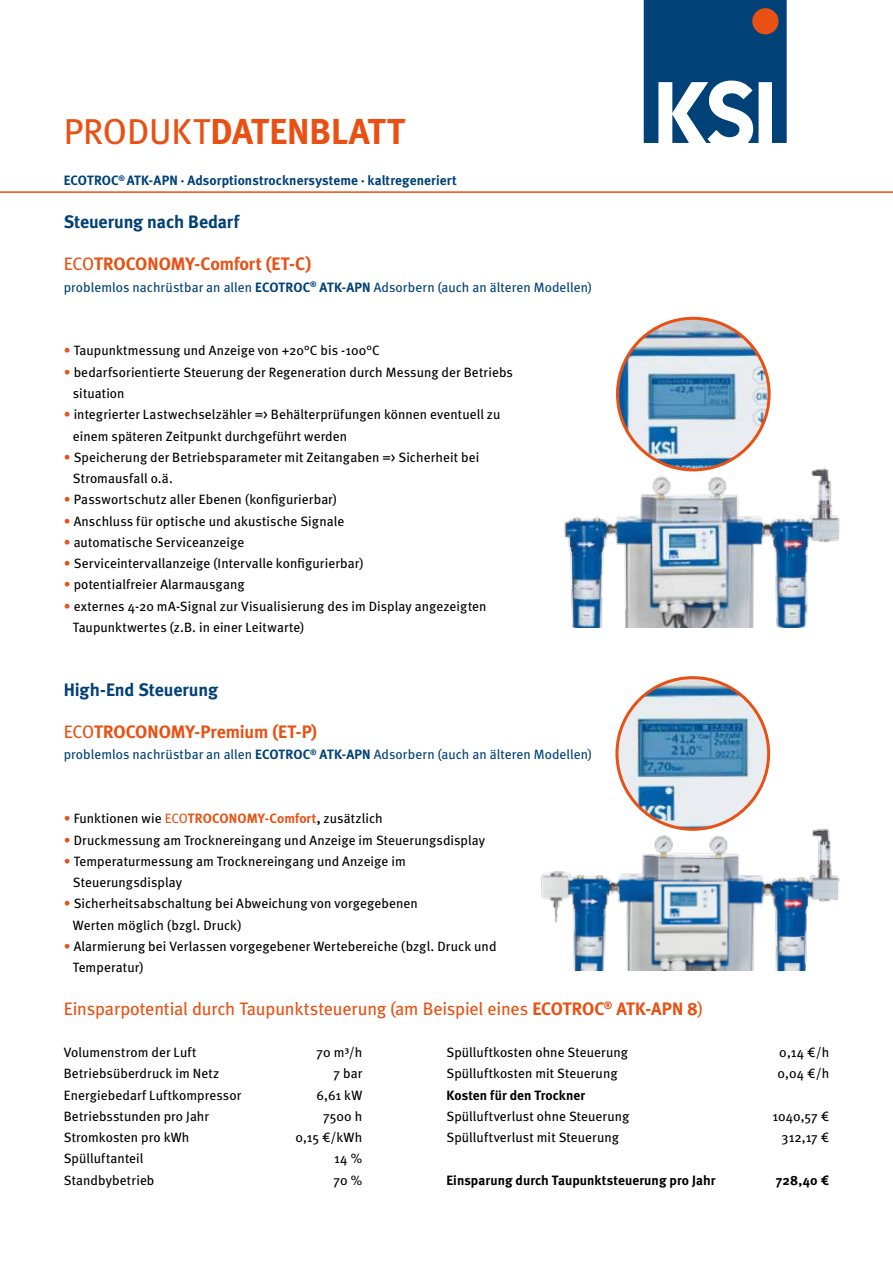
<style>
.page{position:relative;width:893px;height:1263px;background:#fff}
.page>*{position:absolute;margin:0;border:0;box-sizing:border-box;transform-origin:0 0}
.t1{font:700 36px "Meta";letter-spacing:-.005em;color:#e85113}
.t2{font:18px "Meta";letter-spacing:-.01em;color:#e85113}
.t3{font:700 18px "Meta";letter-spacing:-.005em;color:#e85113}
.t4{font:700 18px "Meta";color:#004178}
.t5{font:13.5px/21.3px "Meta";letter-spacing:.005em;color:#000}
.t6{font:13.5px "Meta";letter-spacing:.005em;color:#004178}
.t7{font:700 13.5px "Meta";letter-spacing:.005em;color:#000}
.t8{font:700 13.5px "Meta";letter-spacing:.01em;color:#004178}
.s1{font-weight:400}
.s2{font-weight:700}
.s3{color:#e85113}
.s4{font-weight:700;color:#e85113}
</style>
<div class="page">
<hr style="left:0;top:191px;width:893px;height:2px;background:#e85113">
<svg style="left:644px;top:0;width:143px;height:143px"></svg>
<div style="left:752px;top:8px;width:26px;height:26px;background:#e85113;border-radius:50%"></div>
<img style="left:564px;top:467px;width:276px;height:160px">
<img style="left:541px;top:828px;width:299px;height:143px">
<img style="left:614px;top:316px;width:159px;height:157px">
<img style="left:617px;top:678px;width:152px;height:152px">
<div style="left:615px;top:676px;width:155px;height:155px;border:3px solid #e85113;border-radius:50%"></div>
<h1 class="t1" style="left:64px;top:108px;width:343px"><span class="s1">produkt</span>datenblatt</h1>
<p class="t8" style="left:64px;top:172px;width:394px">ECOTROC<sup>®</sup> ATK-APN · Adsorptionstrocknersysteme · kaltregeneriert</p>
<h2 class="t4" style="left:64px;top:210px;width:177px">Steuerung nach Bedarf</h2>
<h2 class="t3" style="left:64px;top:253px;width:249px"><span class="s1">ECO</span>TROCONOMY-Comfort (ET-C)</h2>
<p class="t6" style="left:64px;top:278px;width:530px">problemlos nachrüstbar an allen <span class="s2">ECOTROC</span><sup>®</sup> <span class="s2">ATK-APN</span> Adsorbern (auch an älteren Modellen)</p>
<p class="t5" style="left:64px;top:340px;width:318px"><span class="s3">•</span> Taupunktmessung und Anzeige von +20°C bis -100°C</p>
<p class="t5" style="left:73px;top:361px;width:442px;text-indent:-9px"><span class="s3">•</span> bedarfsorientierte Steuerung der Regeneration durch Messung der Betriebs situation</p>
<p class="t5" style="left:73px;top:404px;width:429px;text-indent:-9px"><span class="s3">•</span> integrierter Lastwechselzähler =&gt; Behälterprüfungen können eventuell zu einem späteren Zeitpunkt durchgeführt werden</p>
<p class="t5" style="left:73px;top:446px;width:408px;text-indent:-9px"><span class="s3">•</span> Speicherung der Betriebsparameter mit Zeitangaben =&gt; Sicherheit bei<br>Stromausfall o.ä.</p>
<p class="t5" style="left:64px;top:489px;width:275px"><span class="s3">•</span> Passwortschutz aller Ebenen (konfigurierbar)</p>
<p class="t5" style="left:64px;top:510px;width:282px"><span class="s3">•</span> Anschluss für optische und akustische Signale</p>
<p class="t5" style="left:64px;top:531px;width:182px"><span class="s3">•</span> automatische Serviceanzeige</p>
<p class="t5" style="left:64px;top:552px;width:301px"><span class="s3">•</span> Serviceintervallanzeige (Intervalle konfigurierbar)</p>
<p class="t5" style="left:64px;top:574px;width:182px"><span class="s3">•</span> potentialfreier Alarmausgang</p>
<p class="t5" style="left:73px;top:595px;width:415px;text-indent:-9px"><span class="s3">•</span> externes 4-20 mA-Signal zur Visualisierung des im Display angezeigten<br>Taupunktwertes (z.B. in einer Leitwarte)</p>
<h2 class="t4" style="left:64px;top:678px;width:156px">High-End Steuerung</h2>
<h2 class="t3" style="left:64px;top:720px;width:255px"><span class="s1">ECO</span>TROCONOMY-Premium (ET-P)</h2>
<p class="t6" style="left:64px;top:746px;width:530px">problemlos nachrüstbar an allen <span class="s2">ECOTROC</span><sup>®</sup> <span class="s2">ATK-APN</span> Adsorbern (auch an älteren Modellen)</p>
<p class="t5" style="left:64px;top:807px;width:320px"><span class="s3">•</span> Funktionen wie <span class="s3">ECO</span><span class="s4">TROCONOMY-Comfort</span><span class="s2">,</span> zusätzlich</p>
<p class="t5" style="left:64px;top:829px;width:423px"><span class="s3">•</span> Druckmessung am Trocknereingang und Anzeige im Steuerungsdisplay</p>
<p class="t5" style="left:73px;top:850px;width:334px;text-indent:-9px"><span class="s3">•</span> Temperaturmessung am Trocknereingang und Anzeige im<br>Steuerungsdisplay</p>
<p class="t5" style="left:73px;top:893px;width:346px;text-indent:-9px"><span class="s3">•</span> Sicherheitsabschaltung bei Abweichung von vorgegebenen<br>Werten möglich (bzgl. Druck)</p>
<p class="t5" style="left:73px;top:935px;width:425px;text-indent:-9px"><span class="s3">•</span> Alarmierung bei Verlassen vorgegebener Wertebereiche (bzgl. Druck und<br>Temperatur)</p>
<h2 class="t2" style="left:64px;top:997px;width:640px">Einsparpotential durch Taupunktsteuerung (am Beispiel eines <span class="s2">ECOTROC</span><sup>®</sup> <span class="s2">ATK-APN 8</span>)</h2>
<p class="t5" style="left:64px;top:1041px;width:179px">Volumenstrom der Luft<br>Betriebsüberdruck im Netz<br>Energiebedarf Luftkompressor<br>Betriebsstunden pro Jahr<br>Stromkosten pro kWh<br>Spülluftanteil<br>Standbybetrieb</p>
<p class="t5" style="left:295px;top:1041px;width:68px;text-align:right">70 m³/h<br>7 bar<br>6,61 kW<br>7500 h<br>0,15 €/kWh<br>14 %<br>70 %</p>
<p class="t5" style="left:777px;top:1041px;width:53px">0,14 €/h<br>0,04 €/h</p>
<p class="t5" style="left:446px;top:1041px;width:183px">Spülluftkosten ohne Steuerung<br>Spülluftkosten mit Steuerung</p>
<p class="t7" style="left:446px;top:1086px;width:140px">Kosten für den Trockner</p>
<p class="t5" style="left:446px;top:1105px;width:184px">Spülluftverlust ohne Steuerung<br>Spülluftverlust mit Steuerung</p>
<p class="t7" style="left:446px;top:1171px;width:270px">Einsparung durch Taupunktsteuerung pro Jahr</p>
<p class="t5" style="left:772px;top:1105px;width:58px;text-align:right">1040,57 €<br>312,17 €</p>
<p class="t7" style="left:776px;top:1171px;width:55px">728,40 €</p>
</div>
